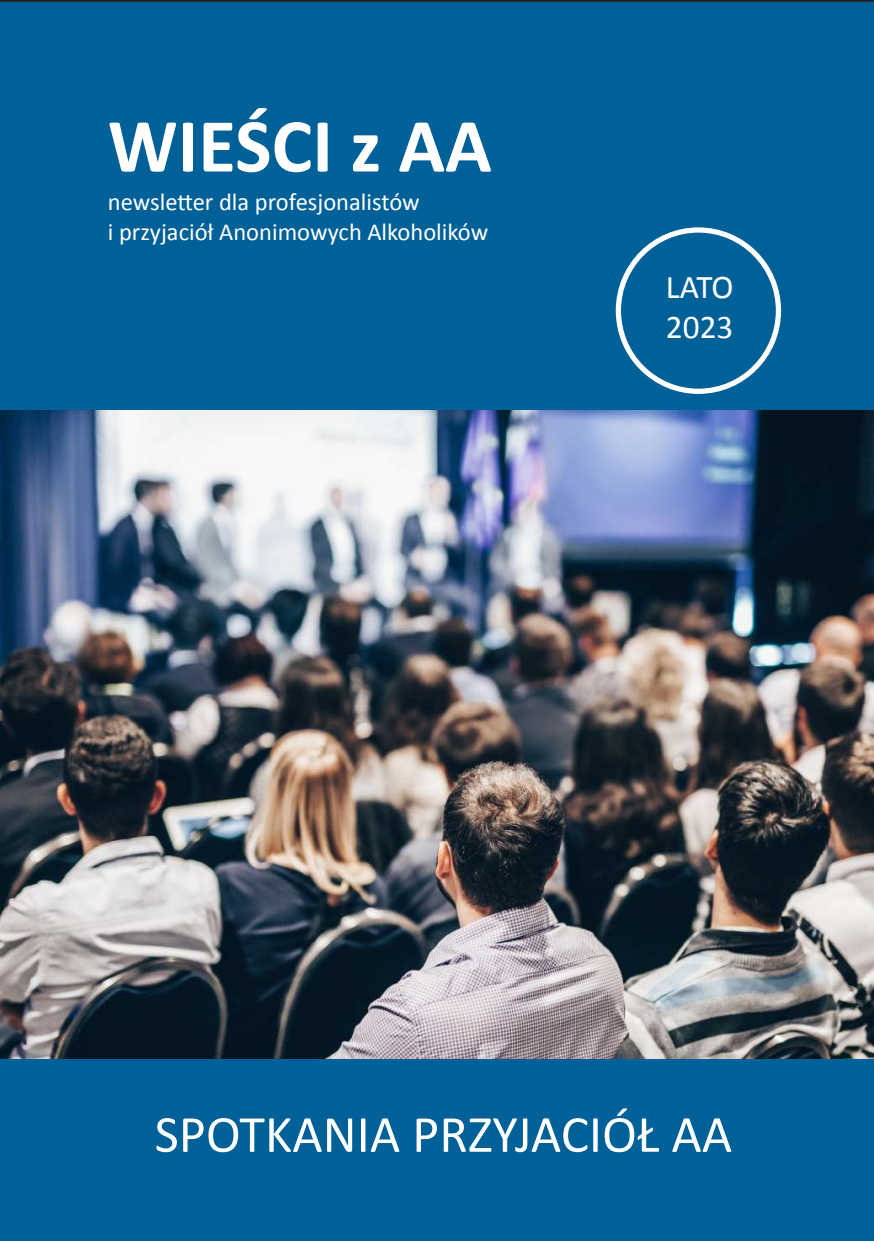
<style>
.page{position:relative;width:874px;height:1241px;background:#fff}
.page>*{position:absolute;margin:0;border:0;box-sizing:border-box;transform-origin:0 0}
.t1{font:700 77px "Calibri";color:#fff}
.t2{font:52.5px "Calibri";color:#fff}
.t3{font:33.25px/39.9px "Calibri";color:#fff}
.t4{font:24.5px/29.4px "Calibri";color:#fff}
</style>
<div class="page">
<div style="left:0;top:0;width:873px;height:1240px;background:#006098"></div>
<div style="left:615px;top:227px;width:165px;height:167px;border:5px solid #fff;border-radius:50%"></div>
<img style="left:0;top:410px;width:873px;height:648px">
<h1 class="t1" style="left:108px;top:97px;width:385px">WIEŚCI z AA</h1>
<p class="t4" style="left:108px;top:187px;width:382px">newsletter dla profesjonalistów<br>i przyjaciół Anonimowych Alkoholików</p>
<h3 class="t3" style="left:665px;top:267px;width:69px">LATO<br>2023</h3>
<h2 class="t2" style="left:154px;top:1100px;width:578px">SPOTKANIA PRZYJACIÓŁ AA</h2>
</div>
